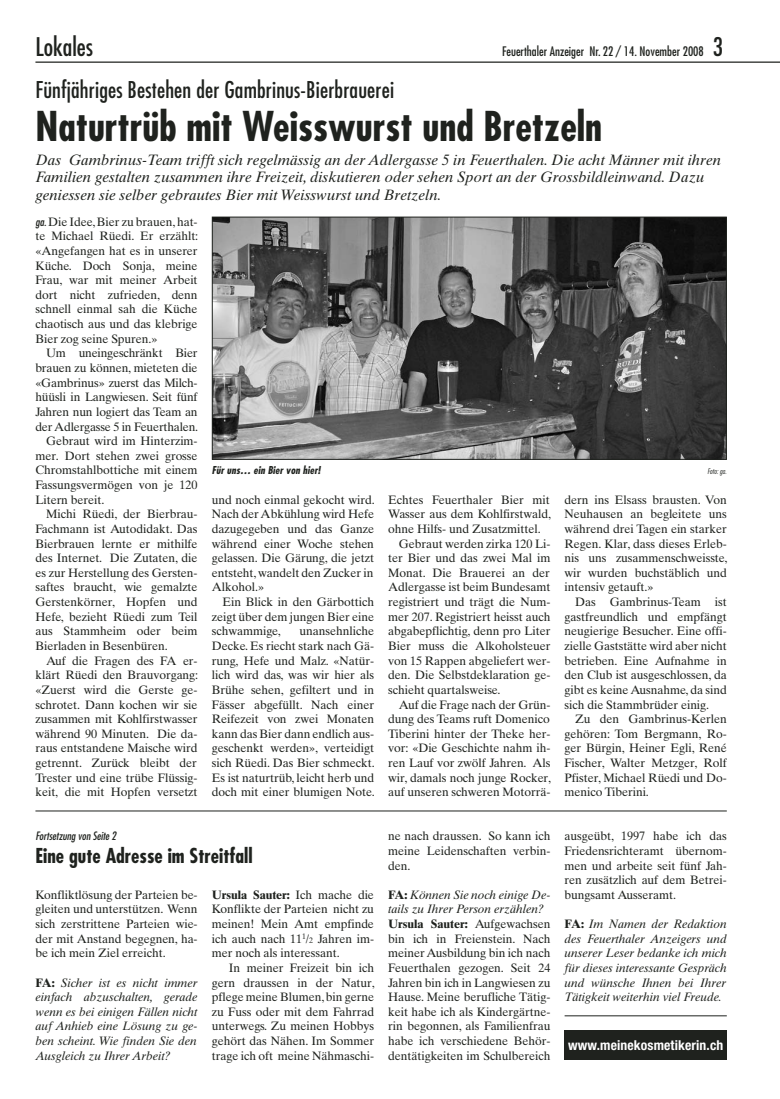
<style>
.page{position:relative;width:780px;height:1099px;background:#fff}
.page>*{position:absolute;margin:0;border:0;box-sizing:border-box;transform-origin:0 0}
.t1{font:700 condensed 40px "Futura";color:#1f221e}
.t2{font:condensed 25px "Futura";color:#1f221e}
.t3{font:condensed 22.5px "Futura";letter-spacing:.01em;color:#1f221e}
.t4{font:700 condensed 20px "Futura";color:#1f221e}
.t5{font:italic 15px/17.5px "Times Ten";color:#1f221e}
.t6{font:700 condensed 13.62px "Helvetica Neue";letter-spacing:.01em;color:#fff}
.t7{font:condensed 12.75px "Futura";color:#1f221e}
.t8{font:12.25px/14.6px "Times Ten";letter-spacing:-.005em;color:#1f221e;text-align:justify}
.t9{font:italic 12.25px/14.6px "Times Ten";letter-spacing:-.005em;color:#1f221e;text-align:justify}
.t10{font:italic condensed 11.25px "Futura";color:#1f221e}
.t11{font:italic 700 condensed 10.62px "Futura";color:#1f221e}
.t12{font:italic 300 condensed 7.5px "Futura";color:#1f221e}
.s1{font-size:25px}
.s2{font-family:"Futura";font-style:italic;font-stretch:condensed;font-size:11.25px}
.s3{font-weight:700;font-style:normal}
.s4{font-weight:700}
.s5{font-size:7.88px}
.s6{font-style:italic}
</style>
<div class="page">
<hr style="left:35px;top:61px;width:745px;height:2px;background:#1f221e">
<img style="left:214px;top:219px;width:510px;height:239px">
<div style="left:212px;top:217px;width:514px;height:243px;border:1px solid #1f221e"></div>
<hr style="left:35px;top:810px;width:691px;height:1px;background:#1f221e">
<hr style="left:564px;top:1015px;width:162px;height:1px;background:#1f221e">
<div style="left:564px;top:1030px;width:162px;height:29px;background:#1f221e"></div>
<h2 class="t2" style="left:35px;top:35px;width:59px">Lokales</h2>
<p class="t7" style="left:502px;top:46px;width:223px">Feuerthaler Anzeiger Nr. 22 / 14. November 2008 <span class="s1">3</span></p>
<h3 class="t3" style="left:35px;top:79px;width:360px">Fünfjähriges Bestehen der Gambrinus-Bierbrauerei</h3>
<h1 class="t1" style="left:35px;top:108px;width:568px">Naturtrüb mit Weisswurst und Bretzeln</h1>
<p class="t5" style="left:35px;top:152px;width:687px">Das Gambrinus-Team trifft sich regelmässig an der Adlergasse 5 in Feuerthalen. Die acht Männer mit ihren<br>Familien gestalten zusammen ihre Freizeit, diskutieren oder sehen Sport an der Grossbildleinwand. Dazu geniessen sie selber gebrautes Bier mit Weisswurst und Bretzeln.</p>
<p class="t8" style="left:35px;top:215px;width:164px"><span class="s2">ga.</span>Die Idee, Bier zu brauen, hat&shy;te Michael Rüedi. Er erzählt: «Angefangen hat es in unserer Küche. Doch Sonja, meine Frau, war mit meiner Arbeit dort nicht zufrieden, denn schnell einmal sah die Küche chaotisch aus und das klebrige Bier zog seine Spuren.»</p>
<p class="t8" style="left:46px;top:347px;width:153px">Um uneingeschränkt Bier</p>
<p class="t8" style="left:35px;top:362px;width:164px">brauen zu können, mieteten die</p>
<p class="t8" style="left:35px;top:376px;width:164px">«Gambrinus» zuerst das Milch-</p>
<p class="t8" style="left:35px;top:391px;width:164px">hüüsli in Langwiesen. Seit fünf</p>
<p class="t8" style="left:35px;top:405px;width:164px">Jahren nun logiert das Team an</p>
<p class="t8" style="left:35px;top:420px;width:164px">der Adlergasse 5 in Feuerthalen.</p>
<p class="t8" style="left:46px;top:435px;width:153px">Gebraut wird im Hinterzim-</p>
<p class="t8" style="left:35px;top:449px;width:164px">mer. Dort stehen zwei grosse</p>
<p class="t8" style="left:35px;top:464px;width:164px">Chromstahlbottiche mit einem</p>
<p class="t8" style="left:35px;top:479px;width:164px">Fassungsvermögen von je 120</p>
<p class="t8" style="left:35px;top:493px;width:70px">Litern bereit.</p>
<p class="t8" style="left:46px;top:508px;width:153px">Michi Rüedi, der Bierbrau-</p>
<p class="t8" style="left:35px;top:522px;width:164px">Fachmann ist Autodidakt. Das</p>
<p class="t8" style="left:35px;top:537px;width:164px">Bierbrauen lernte er mithilfe</p>
<p class="t8" style="left:35px;top:552px;width:164px">des Internet. Die Zutaten, die</p>
<p class="t8" style="left:35px;top:566px;width:164px">es zur Herstellung des Gersten-</p>
<p class="t8" style="left:35px;top:581px;width:164px">saftes braucht, wie gemalzte</p>
<p class="t8" style="left:35px;top:596px;width:164px">Gerstenkörner, Hopfen und</p>
<p class="t8" style="left:35px;top:610px;width:164px">Hefe, bezieht Rüedi zum Teil</p>
<p class="t8" style="left:35px;top:625px;width:164px">aus Stammheim oder beim</p>
<p class="t8" style="left:35px;top:639px;width:134px">Bierladen in Besenbüren.</p>
<p class="t8" style="left:46px;top:654px;width:153px">Auf die Fragen des FA er-</p>
<p class="t8" style="left:35px;top:669px;width:164px">klärt Rüedi den Brauvorgang:</p>
<p class="t8" style="left:35px;top:683px;width:164px">«Zuerst wird die Gerste ge-</p>
<p class="t8" style="left:35px;top:698px;width:164px">schrotet. Dann kochen wir sie</p>
<p class="t8" style="left:35px;top:713px;width:164px">zusammen mit Kohlfirstwasser</p>
<p class="t8" style="left:35px;top:727px;width:164px">während 90 Minuten. Die da-</p>
<p class="t8" style="left:35px;top:742px;width:164px">raus entstandene Maische wird</p>
<p class="t8" style="left:35px;top:756px;width:163px">getrennt. Zurück bleibt der</p>
<p class="t8" style="left:35px;top:771px;width:164px">Trester und eine trübe Flüssig-</p>
<p class="t8" style="left:35px;top:786px;width:164px">keit, die mit Hopfen versetzt</p>
<p class="t11" style="left:212px;top:466px;width:112px">Für uns… ein Bier von hier!</p>
<p class="t12" style="left:707px;top:468px;width:22px">Foto:ga.</p>
<p class="t8" style="left:212px;top:493px;width:164px">und noch einmal gekocht wird.<br>Nach der Abkühlung wird Hefe dazugegeben und das Ganze während einer Woche stehen gelassen. Die Gärung, die jetzt entsteht, wandelt den Zucker in Alkohol.»</p>
<p class="t8" style="left:212px;top:596px;width:164px;text-indent:11px">Ein Blick in den Gärbottich zeigt über dem jungen Bier eine schwammige,</p>
<p class="t8" style="left:212px;top:625px;width:164px;text-indent:88px">unansehnliche Decke. Es riecht stark nach Gä&shy;rung, Hefe und Malz. «Natür&shy;lich wird das, was wir hier als Brühe sehen, gefiltert und in Fässer abgefüllt. Nach einer Reifezeit von zwei Monaten kann das Bier dann endlich aus&shy;geschenkt werden», verteidigt sich Rüedi. Das Bier schmeckt.<br>Es ist naturtrüb, leicht herb und doch mit einer blumigen Note.</p>
<p class="t8" style="left:388px;top:493px;width:163px">Echtes Feuerthaler Bier mit</p>
<p class="t8" style="left:388px;top:508px;width:164px">Wasser aus dem Kohlfirstwald,</p>
<p class="t8" style="left:388px;top:522px;width:154px">ohne Hilfs- und Zusatzmittel.</p>
<p class="t8" style="left:399px;top:537px;width:153px">Gebraut werden zirka 120 Li-</p>
<p class="t8" style="left:388px;top:552px;width:164px">ter Bier und das zwei Mal im</p>
<p class="t8" style="left:388px;top:566px;width:163px">Monat. Die Brauerei an der</p>
<p class="t8" style="left:388px;top:581px;width:164px">Adlergasse ist beim Bundesamt</p>
<p class="t8" style="left:388px;top:596px;width:164px">registriert und trägt die Num-</p>
<p class="t8" style="left:388px;top:610px;width:164px">mer 207. Registriert heisst auch</p>
<p class="t8" style="left:388px;top:625px;width:164px">abgabepflichtig, denn pro Liter</p>
<p class="t8" style="left:388px;top:639px;width:164px">Bier muss die Alkoholsteuer</p>
<p class="t8" style="left:388px;top:654px;width:164px">von 15 Rappen abgeliefert wer-</p>
<p class="t8" style="left:388px;top:669px;width:164px">den. Die Selbstdeklaration ge-</p>
<p class="t8" style="left:388px;top:683px;width:114px">schieht quartalsweise.</p>
<p class="t8" style="left:399px;top:698px;width:153px">Auf die Frage nach der Grün-</p>
<p class="t8" style="left:388px;top:713px;width:163px">dung des Teams ruft Domenico</p>
<p class="t8" style="left:388px;top:727px;width:164px">Tiberini hinter der Theke her-</p>
<p class="t8" style="left:388px;top:742px;width:164px">vor: «Die Geschichte nahm ih-</p>
<p class="t8" style="left:388px;top:756px;width:164px">ren Lauf vor zwölf Jahren. Als</p>
<p class="t8" style="left:388px;top:771px;width:164px">wir, damals noch junge Rocker,</p>
<p class="t8" style="left:388px;top:786px;width:164px">auf unseren schweren Motorrä-</p>
<p class="t8" style="left:564px;top:493px;width:164px">dern ins Elsass brausten. Von Neuhausen an begleitete uns während drei Tagen ein starker Regen. Klar, dass dieses Erleb&shy;nis uns zusammenschweisste, wir wurden buchstäblich und intensiv getauft.»</p>
<p class="t8" style="left:564px;top:596px;width:164px;text-indent:11px">Das Gambrinus-Team ist gastfreundlich und empfängt neugierige Besucher. Eine offi&shy;zielle Gaststätte wird aber nicht betrieben. Eine Aufnahme in den Club ist ausgeschlossen, da gibt es keine Ausnahme, da sind sich die Stammbrüder einig.</p>
<p class="t8" style="left:564px;top:713px;width:164px;text-indent:11px">Zu den Gambrinus-Kerlen gehören: Tom Bergmann, Ro&shy;ger Bürgin, Heiner Egli, René Fischer, Walter Metzger, Rolf Pfister, Michael Rüedi und Do&shy;menico Tiberini.</p>
<p class="t10" style="left:35px;top:830px;width:84px">Fortsetzung von Seite 2</p>
<h3 class="t4" style="left:35px;top:846px;width:218px">Eine gute Adresse im Streitfall</h3>
<p class="t8" style="left:35px;top:888px;width:164px">Konfliktlösung der Parteien be&shy;gleiten und unterstützen. Wenn sich zerstrittene Parteien wie&shy;der mit Anstand begegnen, ha&shy;be ich mein Ziel erreicht.</p>
<p class="t9" style="left:35px;top:976px;width:164px"><span class="s3">FA:</span> Sicher ist es nicht immer einfach abzuschalten, gerade wenn es bei einigen Fällen nicht auf Anhieb eine Lösung zu ge&shy;ben scheint. Wie finden Sie den Ausgleich zu Ihrer Arbeit?</p>
<p class="t8" style="left:212px;top:888px;width:164px"><span class="s4">Ursula Sauter:</span> Ich mache die Konflikte der Parteien nicht zu meinen! Mein Amt empfinde ich auch nach 11<sup>1</sup>/<span class="s5">2</span> Jahren im&shy;mer noch als interessant.</p>
<p class="t8" style="left:212px;top:961px;width:164px;text-indent:17px">In meiner Freizeit bin ich gern draussen in der Natur, pflege meine Blumen, bin gerne zu Fuss oder mit dem Fahrrad unterwegs. Zu meinen Hobbys gehört das Nähen. Im Sommer trage ich oft meine Nähmaschi-</p>
<p class="t8" style="left:388px;top:830px;width:164px">ne nach draussen. So kann ich meine Leidenschaften verbin&shy;den.</p>
<p class="t8" style="left:388px;top:888px;width:164px;text-align:left"><span class="s4">FA:</span> <span class="s6">Können Sie noch einige De&shy;tails zu Ihrer Person erzählen?<br></span><span class="s4">Ursula Sauter:</span> Aufgewachsen bin ich in Freienstein. Nach meiner Ausbildung bin ich nach<br>Feuerthalen gezogen. Seit 24<br>Jahren bin ich in Langwiesen zu<br>Hause. Meine berufliche Tätig&shy;keit habe ich als Kindergärtne&shy;rin begonnen, als Familienfrau habe ich verschiedene Behör&shy;dentätigkeiten im Schulbereich</p>
<p class="t8" style="left:564px;top:830px;width:164px">ausgeübt, 1997 habe ich das Friedensrichteramt übernom&shy;men und arbeite seit fünf Jah&shy;ren zusätzlich auf dem Betrei&shy;bungsamt Ausseramt.</p>
<p class="t9" style="left:564px;top:917px;width:164px"><span class="s3">FA:</span> Im Namen der Redaktion des Feuerthaler Anzeigers und unserer Leser bedanke ich mich für dieses interessante Gespräch und wünsche Ihnen bei Ihrer Tätigkeit weiterhin viel Freude.</p>
<p class="t6" style="left:568px;top:1040px;width:157px">www.meinekosmetikerin.ch</p>
</div>
